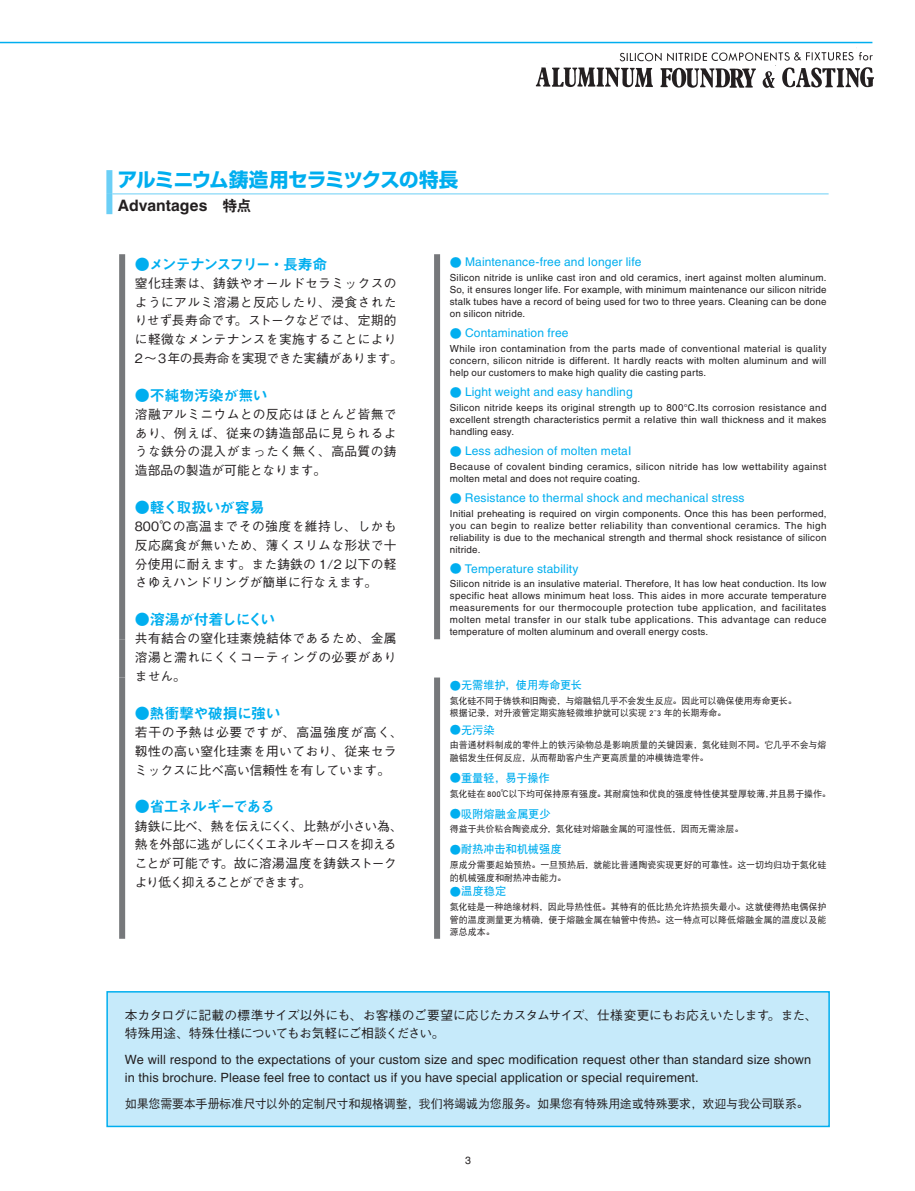
<style>
.page{position:relative;width:915px;height:1191px;background:#fff}
.page>*{position:absolute;margin:0;border:0;box-sizing:border-box;transform-origin:0 0}
.t1{font:700 19.5px "Shin Go Pro";letter-spacing:-.035em;color:#00aeef}
.t2{font:700 15.75px "Helvetica LT Std";letter-spacing:.005em;color:#231f20}
.t3{font:15px "Midashi Go Pro MB31";letter-spacing:-.07em;color:#00aeef}
.t4{font:15px "Midashi Go Pro MB31";letter-spacing:-.05em;color:#00aeef}
.t5{font:15px "Midashi Go Pro MB31";letter-spacing:-.11em;color:#00aeef}
.t6{font:15px "Midashi Go Pro MB31";letter-spacing:-.02em;color:#00aeef}
.t7{font:500 12.75px/18.8px "Gothic BBB Pro";letter-spacing:.015em;color:#231f20;text-align:justify}
.t8{font:12.75px/18px "Helvetica LT Std";letter-spacing:.01em;color:#231f20}
.t9{font:500 12.75px/18px "Gothic BBB Pro";letter-spacing:-.03em;color:#231f20}
.t10{font:500 12.75px/18.8px "Gothic BBB Pro";letter-spacing:-.045em;color:#231f20}
.t11{font:12px "Helvetica LT Std";letter-spacing:.015em;color:#00aeef}
.t12{font:12px "DFP Hei W5 GB EUC H";letter-spacing:-.015em;color:#231f20}
.t13{font:11.25px "DFP Hei W7 GB EUC H";letter-spacing:-.005em;color:#00aeef}
.t14{font:10.5px "Helvetica LT Std";color:#231f20}
.t15{font:9.75px/12px "Helvetica LT Std";letter-spacing:.02em;color:#231f20;text-align:justify}
.t16{font:9px/12.8px "DFP Hei W5 GB EUC H";letter-spacing:-.005em;color:#231f20}
.s1{font-family:"DFP Hei W9 GB EUC H";font-weight:400;font-size:15px}
.s2{font-family:"Midashi Go Pro MB31"}
</style>
<div class="page">
<hr style="left:0;top:42px;width:872px;height:1px;background:#00aeef">
<img style="left:529px;top:41px;width:345px;height:47px">
<div style="left:107px;top:991px;width:721px;height:135px;background:#c6eafa"></div>
<div style="left:106px;top:991px;width:723px;height:136px;border:2px solid #00aeef"></div>
<div style="left:106px;top:170px;width:6px;height:24px;background:#6bcff6"></div>
<div style="left:106px;top:194px;width:6px;height:20px;background:#6bcff6"></div>
<hr style="left:112px;top:193px;width:716px;height:1px;background:#6bcff6">
<div style="left:119px;top:254px;width:6px;height:385px;background:#76787b"></div>
<div style="left:119px;top:639px;width:6px;height:38px;background:#76787b"></div>
<div style="left:119px;top:677px;width:6px;height:261px;background:#76787b"></div>
<div style="left:434px;top:254px;width:6px;height:385px;background:#76787b"></div>
<div style="left:434px;top:677px;width:6px;height:261px;background:#76787b"></div>
<h1 class="t1" style="left:118px;top:164px;width:342px">アルミニウム鋳造用セラミツクスの特長</h1>
<h2 class="t2" style="left:118px;top:196px;width:135px">Advantages<span class="s1">　特点</span></h2>
<h3 class="t5" style="left:135px;top:252px;width:194px">●メンテナンスフリー・長寿命</h3>
<h3 class="t7" style="left:135px;top:272px;width:269px;text-align:left">窒化珪素は、鋳鉄やオールドセラミックスのようにアルミ溶湯と反応したり、浸食されたりせず長寿命です。ストークなどでは、定期的に軽微なメンテナンスを実施することにより<br>2～3年の長寿命を実現できた実績があります。</h3>
<h3 class="t6" style="left:135px;top:383px;width:134px">●不純物汚染が無い</h3>
<h3 class="t7" style="left:135px;top:403px;width:263px">溶融アルミニウムとの反応はほとんど皆無であり、例えば、従来の鋳造部品に見られるような鉄分の混入がまったく無く、高品質の鋳造部品の製造が可能となります。</h3>
<h3 class="t4" style="left:135px;top:495px;width:131px">●軽く取扱いが容易</h3>
<h3 class="t7" style="left:135px;top:515px;width:263px">800℃の高温までその強度を維持し、しかも反応腐食が無いため、薄くスリムな形状で十分使用に耐えます。また鋳鉄の 1/2 以下の軽さゆえハンドリングが簡単に行なえます。</h3>
<h3 class="t3" style="left:135px;top:607px;width:142px">●溶湯が付着しにくい</h3>
<h3 class="t7" style="left:135px;top:627px;width:263px">共有結合の窒化珪素焼結体であるため、金属溶湯と濡れにくくコーティングの必要がありません。</h3>
<h3 class="t4" style="left:135px;top:701px;width:147px">●熱衝撃や破損に強い</h3>
<h3 class="t7" style="left:135px;top:721px;width:269px;text-align:left">若干の予熱は必要ですが、高温強度が高く、靱性の高い窒化珪素を用いており、従来セラミックスに比べ高い信頼性を有しています。</h3>
<h3 class="t3" style="left:135px;top:794px;width:142px">●省工ネルギーである</h3>
<h3 class="t10" style="left:135px;top:815px;width:269px">鋳鉄に比べ、熱を伝えにくく、比熱が小さい為、熱を外部に逃がしにくくエネルギーロスを抑えることが可能です。故に溶湯温度を鋳鉄ストークより低く抑えることができます。</h3>
<p class="t11" style="left:449px;top:255px;width:193px"><span class="s2">●</span> Maintenance-free and Ionger life</p>
<p class="t15" style="left:449px;top:271px;width:378px">Silicon nitride is unlike cast iron and old ceramics, inert against molten aluminum.<br>So, it ensures longer life. For example, with minimum maintenance our silicon nitride stalk tubes have a record of being used for two to three years. Cleaning can be done on silicon nitride.</p>
<p class="t11" style="left:449px;top:326px;width:120px"><span class="s2">●</span> Contamination free</p>
<p class="t15" style="left:449px;top:342px;width:378px">While iron contamination from the parts made of conventional material is quality concern, silicon nitride is different. It hardly reacts with molten aluminum and will help our customers to make high quality die casting parts.</p>
<p class="t11" style="left:449px;top:385px;width:184px"><span class="s2">●</span> Light weight and easy handling</p>
<p class="t15" style="left:449px;top:401px;width:378px">Silicon nitride keeps its original strength up to 800°C.Its corrosion resistance and excellent strength characteristics permit a reIative thin wall thickness and it makes handling easy.</p>
<p class="t11" style="left:449px;top:444px;width:183px"><span class="s2">●</span> Less adhesion of molten metaI</p>
<p class="t15" style="left:449px;top:460px;width:378px">Because of covalent binding ceramics, silicon nitride has low wettability against molten metal and does not require coating.</p>
<p class="t11" style="left:449px;top:491px;width:296px"><span class="s2">●</span> Resistance to thermal shock and mechanical stress</p>
<p class="t15" style="left:449px;top:507px;width:378px">Initial preheating is required on virgin components. Once this has been performed, you can begin to realize better reliability than conventional ceramics. The high reliability is due to the mechanical strength and thermal shock resistance of silicon nitride.</p>
<p class="t11" style="left:449px;top:561px;width:130px"><span class="s2">●</span> Temperature stability</p>
<p class="t15" style="left:449px;top:578px;width:378px">Silicon nitride is an insulative materiaI. Therefore, It has low heat conduction. Its low specific heat allows minimum heat loss. This aides in more accurate temperature measurements for our thermocouple protection tube application, and facilitates molten metal transfer in our stalk tube applications. This advantage can reduce temperature of molten aluminum and overall energy costs.</p>
<p class="t13" style="left:449px;top:679px;width:134px"><span class="s2">●</span>无需维护，使用寿命更长</p>
<p class="t16" style="left:449px;top:694px;width:348px;line-height:12.3px">氮化硅不同于铸铁和旧陶瓷，与熔融铝几乎不会发生反应。因此可以确保使用寿命更长。根据记录，对升液管定期实施轻微维护就可以实现 2~3 年的长期寿命。</p>
<p class="t13" style="left:449px;top:724px;width:46px"><span class="s2">●</span>无污染</p>
<p class="t16" style="left:449px;top:738px;width:378px">由普通材料制成的零件上的铁污染物总是影响质量的关键因素，氮化硅则不同。它几乎不会与熔融铝发生任何反应，从而帮助客户生产更高质量的冲模铸造零件。</p>
<p class="t13" style="left:449px;top:772px;width:101px"><span class="s2">●</span>重量轻，易于操作</p>
<p class="t16" style="left:449px;top:787px;width:382px">氮化硅在 800℃以下均可保持原有强度。其耐腐蚀和优良的强度特性使其壁厚较薄，并且易于操作。</p>
<p class="t13" style="left:449px;top:808px;width:102px"><span class="s2">●</span>吸附熔融金属更少</p>
<p class="t16" style="left:449px;top:822px;width:295px">得益于共价粘合陶瓷成分，氮化硅对熔融金属的可湿性低，因而无需涂层。</p>
<p class="t13" style="left:449px;top:843px;width:113px"><span class="s2">●</span>耐热冲击和机械强度</p>
<p class="t16" style="left:449px;top:858px;width:378px">原成分需要起始预热。一旦预热后，就能比普通陶瓷实现更好的可靠性。这一切均归功于氮化硅的机械强度和耐热冲击能力。</p>
<p class="t13" style="left:449px;top:885px;width:58px"><span class="s2">●</span>温度稳定</p>
<p class="t16" style="left:449px;top:900px;width:378px;text-align:justify">氮化硅是一种绝缘材料，因此导热性低。其特有的低比热允许热损失最小。这就使得热电偶保护管的温度测量更为精确，便于熔融金属在轴管中传热。这一特点可以降低熔融金属的温度以及能源总成本。</p>
<h3 class="t9" style="left:125px;top:1004px;width:694px">本カタログに記載の標準サイズ以外にも、お客様のご要望に応じたカスタムサイズ、仕様変更にもお応えいたします。また、特殊用途、特殊仕様についてもお気軽にご相談ください。</h3>
<h3 class="t8" style="left:125px;top:1050px;width:687px">We will respond to the expectations of your custom size and spec modification request other than standard size shown in this brochure. Please feel free to contact us if you have special application or special requirement.</h3>
<p class="t12" style="left:125px;top:1097px;width:685px">如果您需要本手册标准尺寸以外的定制尺寸和规格调整，我们将竭诚为您服务。如果您有特殊用途或特殊要求，欢迎与我公司联系。</p>
<p class="t14" style="left:465px;top:1153px;width:7px">3</p>
</div>
